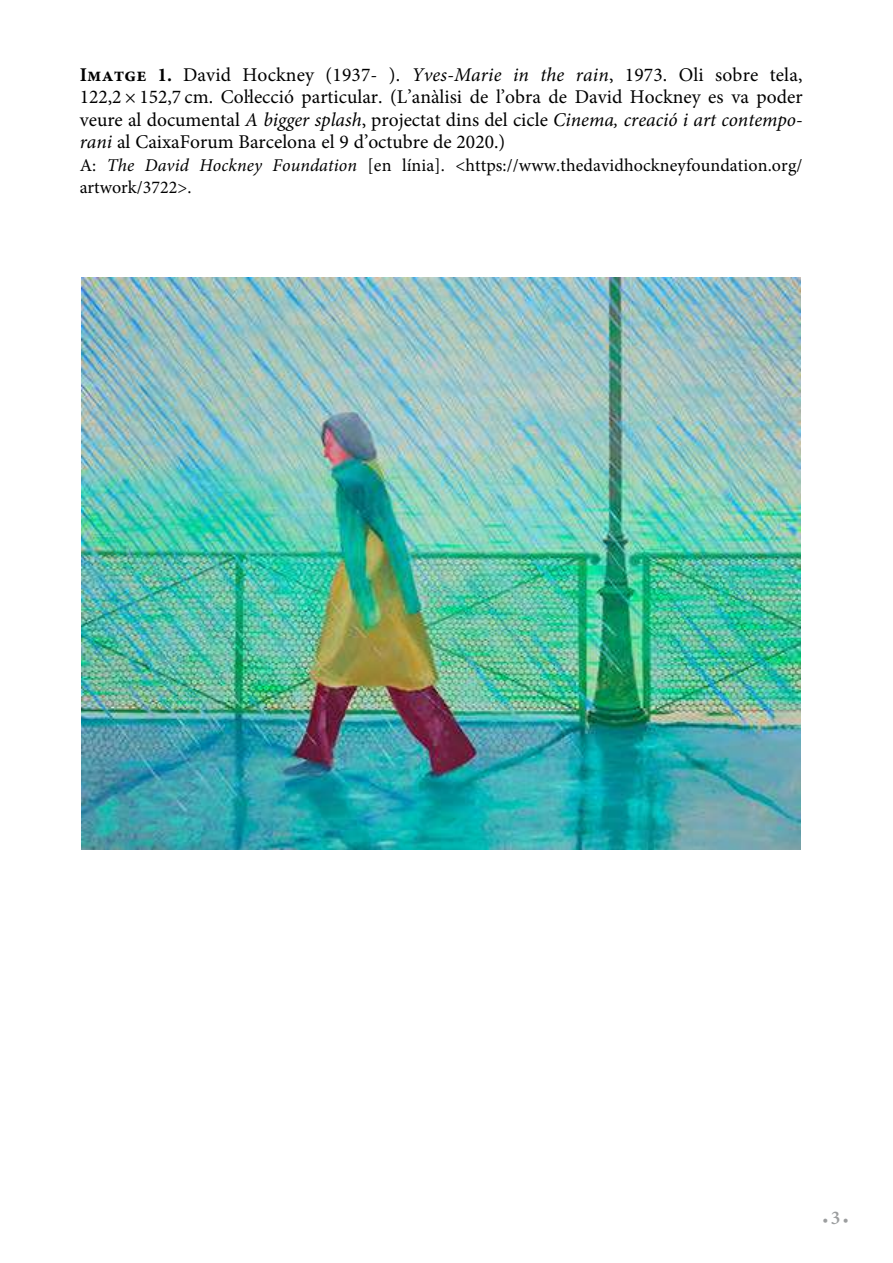
<style>
.page{position:relative;width:893px;height:1263px;background:#fff}
.page>*{position:absolute;margin:0;border:0;box-sizing:border-box;transform-origin:0 0}
.t1{font:19.5px/22.5px "Minion Pro";color:#000;text-align:justify}
.t2{font:18px/22.5px "Minion Pro";letter-spacing:.005em;color:#000}
.t3{font:600 15px "Minion Pro";color:#9c9e9f}
.s1{font-weight:700}
.s2{font-style:italic}
.s3{font-size:19.5px}
</style>
<div class="page">
<img style="left:81px;top:277px;width:720px;height:573px">
<p class="t1" style="left:80px;top:63px;width:724px"><span class="s1">Imatge 1.</span> David Hockney (1937- ). <span class="s2">Yves-Marie in the rain</span>, 1973. Oli sobre tela, 122,2 × 152,7 cm. Coŀlecció particular. (L’anàlisi de l’obra de David Hockney es va poder veure al documental <span class="s2">A bigger splash</span>, projectat dins del cicle <span class="s2">Cinema, creació i art contempo&shy;rani</span> al CaixaForum Barcelona el 9 d’octubre de 2020.)</p>
<p class="t2" style="left:80px;top:154px;width:724px">A: <span class="s2">The David Hockney Foundation</span> [en línia]. &lt;https://www.thedavidhockneyfoundation.org/ artwork/3722&gt;.</p>
<p class="t3" style="left:822px;top:1209px;width:28px">• <span class="s3">3</span> •</p>
</div>
